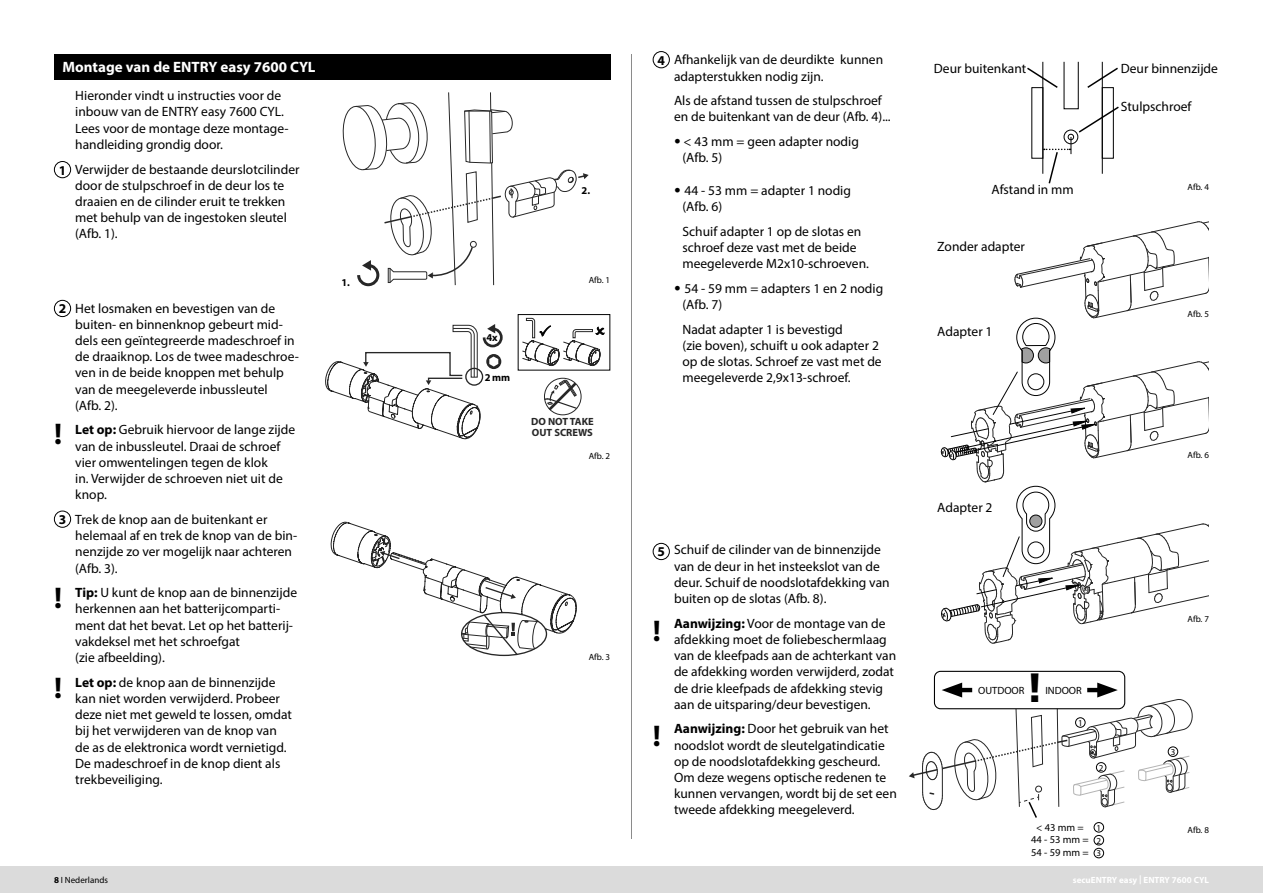
<style>
.page{position:relative;width:1263px;height:893px;background:#fff}
.page>*{position:absolute;margin:0;border:0;box-sizing:border-box;transform-origin:0 0}
.t1{font:900 40.65px "Frutiger LT Pro";color:#000}
.t2{font:700 30px "Myriad Pro";color:#000}
.t3{font:700 15px "Myriad Pro";color:#fff}
.t4{font:13.5px/16.2px "Myriad Pro";color:#000}
.t5{font:700 13.5px "Myriad Pro";color:#000}
.t6{font:10.5px/12.6px "Myriad Pro";color:#000;text-align:center}
.t7{font:700 10.5px/10.8px "Myriad Pro";color:#272727}
.t8{font:700 10.5px "Myriad Pro";color:#000}
.t9{font:9px "Myriad Pro";color:#000}
.t10{font:700 9px "Myriad Pro";color:#fff}
.s1{font-weight:700}
.s2{font-family:"Frutiger LT Pro";font-weight:300}
</style>
<div class="page">
<div style="left:0;top:866px;width:1263px;height:27px;background:#dbdbdb"></div>
<hr style="left:631px;top:54px;width:1px;height:785px;background:#8b8b8b">
<svg style="left:325px;top:314px;width:280px;height:126px"></svg>
<div style="left:465px;top:368px;width:18px;height:18px;border:1px solid #272727;border-radius:50%"></div>
<div style="left:518px;top:314px;width:92px;height:56px;border:1px solid #030303"></div>
<svg style="left:330px;top:521px;width:247px;height:135px"></svg>
<div style="left:54px;top:54px;width:556px;height:26px;background:#000"></div>
<svg style="left:342px;top:92px;width:247px;height:195px"></svg>
<div style="left:485px;top:371px;width:28px;height:11px;background:#fff"></div>
<div style="left:54px;top:511px;width:17px;height:17px;border:1px solid #000;border-radius:50%"></div>
<div style="left:54px;top:300px;width:17px;height:17px;border:1px solid #000;border-radius:50%"></div>
<div style="left:54px;top:161px;width:17px;height:17px;border:1px solid #000;border-radius:50%"></div>
<svg style="left:940px;top:221px;width:269px;height:423px"></svg>
<div style="left:653px;top:51px;width:17px;height:17px;border:1px solid #000;border-radius:50%"></div>
<div style="left:653px;top:543px;width:17px;height:17px;border:1px solid #000;border-radius:50%"></div>
<div style="left:934px;top:671px;width:191px;height:38px;border:1px solid #000;border-radius:6px"></div>
<div style="left:1094px;top:822px;width:10px;height:10px;border:1px solid #000;border-radius:50%"></div>
<div style="left:1094px;top:835px;width:10px;height:10px;border:1px solid #000;border-radius:50%"></div>
<div style="left:1094px;top:848px;width:10px;height:10px;border:1px solid #000;border-radius:50%"></div>
<svg style="left:909px;top:683px;width:284px;height:135px"></svg>
<svg style="left:1087px;top:66px;width:31px;height:23px"></svg>
<svg style="left:1027px;top:66px;width:31px;height:23px"></svg>
<div style="left:1102px;top:87px;width:12px;height:72px;border:1px solid #000"></div>
<div style="left:1064px;top:61px;width:15px;height:48px;border:1px solid #000"></div>
<hr style="left:1042px;top:62px;width:1px;height:112px;background:#000">
<hr style="left:1102px;top:62px;width:1px;height:112px;background:#000">
<svg style="left:1044px;top:105px;width:75px;height:79px"></svg>
<p class="t3" style="left:63px;top:58px;width:255px">Montage van de ENTRY easy 7600 CYL</p>
<p class="t4" style="left:75px;top:87px;width:215px">Hieronder vindt u instructies voor de inbouw van de ENTRY easy 7600 CYL.<br>Lees voor de montage deze montage&shy;handleiding grondig door.</p>
<p class="t4" style="left:75px;top:161px;width:226px">Verwijder de bestaande deurslotcilinder door de stulpschroef in de deur los te draaien en de cilinder eruit te trekken met behulp van de ingestoken sleutel (Afb. 1).</p>
<p class="t5" style="left:59px;top:161px;width:9px">1</p>
<p class="t5" style="left:59px;top:300px;width:9px">2</p>
<h2 class="t2" style="left:54px;top:414px;width:10px">!</h2>
<p class="t5" style="left:59px;top:511px;width:9px">3</p>
<h2 class="t2" style="left:54px;top:579px;width:10px">!</h2>
<h2 class="t2" style="left:54px;top:668px;width:10px">!</h2>
<p class="t4" style="left:75px;top:300px;width:225px">Het losmaken en bevestigen van de buiten- en binnenknop gebeurt mid&shy;dels een geïntegreerde madeschroef in de draaiknop. Los de twee madeschroe&shy;ven in de beide knoppen met behulp van de meegeleverde inbussleutel<br>(Afb. 2).</p>
<p class="t4" style="left:75px;top:422px;width:221px"><span class="s1">Let op:</span> Gebruik hiervoor de lange zijde van de inbussleutel. Draai de schroef vier omwentelingen tegen de klok<br>in. Verwijder de schroeven niet uit de knop.</p>
<p class="t4" style="left:75px;top:511px;width:223px">Trek de knop aan de buitenkant er helemaal af en trek de knop van de bin&shy;nenzijde zo ver mogelijk naar achteren (Afb. 3).</p>
<p class="t4" style="left:75px;top:584px;width:223px"><span class="s1">Tip:</span> U kunt de knop aan de binnenzijde herkennen aan het batterijcomparti&shy;ment dat het bevat. Let op het batterij&shy;vakdeksel met het schroefgat<br>(zie afbeelding).</p>
<p class="t4" style="left:75px;top:674px;width:218px"><span class="s1">Let op:</span> de knop aan de binnenzijde kan niet worden verwijderd. Probeer deze niet met geweld te lossen, omdat bij het verwijderen van de knop van de as de elektronica wordt vernietigd.<br>De madeschroef in de knop dient als trekbeveiliging.</p>
<p class="t8" style="left:341px;top:275px;width:10px">1.</p>
<p class="t8" style="left:581px;top:184px;width:10px">2.</p>
<p class="t8" style="left:486px;top:330px;width:13px">4x</p>
<p class="t8" style="left:485px;top:370px;width:27px">2mm</p>
<p class="t9" style="left:589px;top:274px;width:23px">Afb. 1</p>
<p class="t7" style="left:531px;top:416px;width:64px">DO NOT TAKE<br>OUT SCREWS</p>
<p class="t9" style="left:589px;top:451px;width:23px">Afb. 2</p>
<p class="t9" style="left:589px;top:651px;width:23px">Afb. 3</p>
<p class="t5" style="left:657px;top:51px;width:9px">4</p>
<p class="t4" style="left:674px;top:52px;width:211px">Afhankelijk van de deurdikte kunnen adapterstukken nodig zijn.</p>
<p class="t4" style="left:674px;top:92px;width:218px">Als de afstand tussen de stulpschroef en de buitenkant van de deur (Afb. 4)...</p>
<p class="t4" style="left:683px;top:133px;width:178px;text-indent:-9px"><span class="s2">•</span> &lt; 43 mm = geen adapter nodig (Afb. 5)</p>
<p class="t4" style="left:683px;top:182px;width:170px;text-indent:-9px"><span class="s2">•</span> 44 - 53 mm = adapter 1 nodig (Afb. 6)</p>
<p class="t4" style="left:682px;top:223px;width:188px">Schuif adapter 1 op de slotas en schroef deze vast met de beide meegeleverde M2x10-schroeven.</p>
<p class="t4" style="left:683px;top:280px;width:202px;text-indent:-9px"><span class="s2">•</span> 54 - 59 mm = adapters 1 en 2 nodig (Afb. 7)</p>
<p class="t4" style="left:682px;top:321px;width:201px">Nadat adapter 1 is bevestigd<br>(zie boven), schuift u ook adapter 2 op de slotas. Schroef ze vast met de meegeleverde 2,9x13-schroef.</p>
<p class="t4" style="left:934px;top:60px;width:94px">Deur buitenkant</p>
<p class="t4" style="left:1121px;top:60px;width:99px">Deur binnenzijde</p>
<p class="t4" style="left:991px;top:181px;width:84px">Afstand in mm</p>
<p class="t4" style="left:937px;top:238px;width:89px">Zonder adapter</p>
<p class="t4" style="left:937px;top:324px;width:57px">Adapter 1</p>
<p class="t4" style="left:1121px;top:98px;width:72px">Stulpschroef</p>
<p class="t9" style="left:1187px;top:182px;width:23px">Afb. 4</p>
<p class="t9" style="left:1187px;top:308px;width:23px">Afb. 5</p>
<p class="t9" style="left:1187px;top:449px;width:23px">Afb. 6</p>
<p class="t4" style="left:937px;top:499px;width:57px">Adapter 2</p>
<p class="t5" style="left:657px;top:543px;width:9px">5</p>
<h2 class="t2" style="left:653px;top:611px;width:10px">!</h2>
<h2 class="t2" style="left:653px;top:716px;width:10px">!</h2>
<p class="t4" style="left:674px;top:542px;width:217px">Schuif de cilinder van de binnenzijde van de deur in het insteekslot van de deur. Schuif de noodslotafdekking van buiten op de slotas (Afb. 8).</p>
<p class="t4" style="left:674px;top:615px;width:224px"><span class="s1">Aanwijzing:</span> Voor de montage van de afdekking moet de foliebeschermlaag van de kleefpads aan de achterkant van de afdekking worden verwijderd, zodat de drie kleefpads de afdekking stevig aan de uitsparing/deur bevestigen.</p>
<p class="t4" style="left:674px;top:721px;width:224px"><span class="s1">Aanwijzing:</span> Door het gebruik van het noodslot wordt de sleutelgatindicatie op de noodslotafdekking gescheurd.<br>Om deze wegens optische redenen te kunnen vervangen, wordt bij de set een tweede afdekking meegeleverd.</p>
<h1 class="t1" style="left:1026px;top:663px;width:20px">!</h1>
<p class="t6" style="left:978px;top:684px;width:48px">OUTDOOR</p>
<p class="t6" style="left:1045px;top:684px;width:38px">INDOOR</p>
<p class="t9" style="left:1078px;top:717px;width:6px">1</p>
<p class="t9" style="left:1099px;top:762px;width:6px">2</p>
<p class="t9" style="left:1187px;top:614px;width:23px">Afb. 7</p>
<p class="t9" style="left:1171px;top:746px;width:6px">3</p>
<p class="t6" style="left:1031px;top:820px;width:59px">&lt; 43 mm =<br>44 - 53 mm =<br>54 - 59 mm =</p>
<p class="t9" style="left:1096px;top:822px;width:6px">1</p>
<p class="t9" style="left:1096px;top:835px;width:6px">2</p>
<p class="t9" style="left:1096px;top:848px;width:6px">3</p>
<p class="t9" style="left:1187px;top:825px;width:23px">Afb. 8</p>
<p class="t9" style="left:54px;top:874px;width:55px"><span class="s1">8</span> I Nederlands</p>
<p class="t10" style="left:1073px;top:874px;width:138px">secuENTRY easy | ENTRY 7600 CYL</p>
</div>
